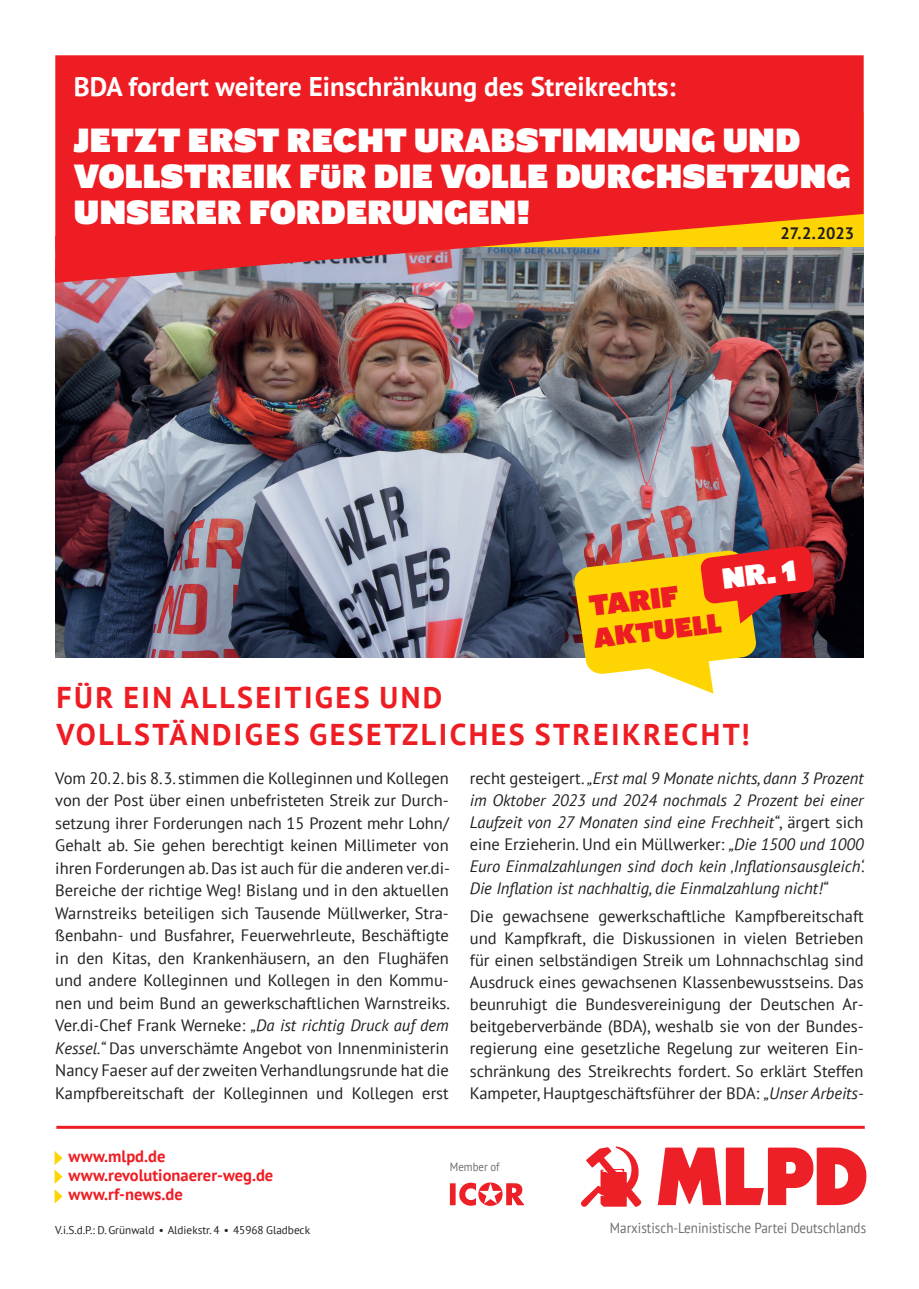
<style>
.page{position:relative;width:919px;height:1289px;background:#fff}
.page>*{position:absolute;margin:0;border:0;box-sizing:border-box;transform-origin:0 0}
.t1{font:33px/36px "Shire Derbyshire";letter-spacing:.015em;color:#fff}
.t2{font:700 30px/37.5px "PT Sans";letter-spacing:.08em;color:#ee1d23}
.t3{font:28.5px "Shire Derbyshire";color:#ee1d23}
.t4{font:28.5px "Shire Derbyshire";color:#fff}
.t5{font:700 27px "PT Sans";color:#fff}
.t6{font:27px "Shire Derbyshire";color:#ee1d23}
.t7{font:16.5px/22.5px "PT Sans";color:#231f20;text-align:justify}
.t8{font:italic 16.5px/22px "PT Sans";color:#231f20;text-align:justify}
.t9{font:700 16.5px "PT Sans";color:#ee1d23}
.t10{font:700 16.5px "PT Sans";color:#231f20}
.t11{font:14.55px "PT Sans";color:#6c6d70;scale:.9 1}
.t12{font:12px "PT Sans";color:#6c6d70;scale:.9 1}
.t13{font:11.25px "PT Sans";color:#231f20}
.s1{font-style:italic}
.s2{font-style:normal}
</style>
<div class="page">
<img style="left:55px;top:283px;width:808px;height:374px">
<svg style="left:55px;top:55px;width:808px;height:228px;background:#e12f2e"></svg>
<svg style="left:55px;top:1189px;width:8px;height:14px"></svg>
<svg style="left:55px;top:1151px;width:8px;height:32px"></svg>
<hr style="left:56px;top:1125px;width:808px;height:3px;background:#ee1d23">
<svg style="left:581px;top:1146px;width:60px;height:60px"></svg>
<svg style="left:450px;top:1182px;width:74px;height:24px"></svg>
<svg style="left:657px;top:1147px;width:209px;height:58px"></svg>
<svg style="left:573px;top:545px;width:241px;height:148px"></svg>
<h3 class="t5" style="left:74px;top:69px;width:603px">BDA fordert weitere Einschränkung des Streikrechts:</h3>
<h1 class="t1" style="left:74px;top:123px;width:778px">JETZT ERST RECHT URABSTIMMUNG UND<br>VOLLSTREIK FÜR DIE VOLLE DURCHSETZUNG<br>UNSERER FORDERUNGEN!</h1>
<p class="t10" style="left:780px;top:222px;width:75px">27.2.2023</p>
<h3 class="t4" style="left:720px;top:562px;width:76px;rotate:-7deg">NR. 1</h3>
<h3 class="t3" style="left:587px;top:590px;width:91px;rotate:-7deg">TARIF</h3>
<h3 class="t6" style="left:591px;top:622px;width:130px;rotate:-7deg">AKTUELL</h3>
<h2 class="t2" style="left:56px;top:677px;width:384px">Für ein allseitiges und vollständiges gese</h2>
<h2 class="t2" style="left:384px;top:715px;width:367px">tzliches Streikrecht!</h2>
<p class="t7" style="left:55px;top:766px;width:396px">Vom 20.2. bis 8.3. stimmen die Kolleginnen und Kollegen von der Post über einen unbefristeten Streik zur Durch&shy;setzung ihrer Forderungen nach 15 Prozent mehr Lohn/ Gehalt ab. Sie gehen berechtigt keinen Millimeter von ihren Forderungen ab. Das ist auch für die anderen ver.di-Bereiche der richtige Weg! Bislang und in den aktuellen Warnstreiks beteiligen sich Tausende Müllwerker, Stra&shy;ßenbahn- und Busfahrer, Feuerwehrleute, Beschäftigte in den Kitas, den Krankenhäusern, an den Flughäfen und andere Kolleginnen und Kollegen in den Kommu&shy;nen und beim Bund an gewerkschaftlichen Warnstreiks.<br>Ver.di-Chef Frank Werneke: <span class="s1">„Da ist richtig Druck auf dem Kessel.“</span> Das unverschämte Angebot von Innenministerin Nancy Faeser auf der zweiten Verhandlungsrunde hat die Kampfbereitschaft der Kolleginnen und Kollegen erst</p>
<p class="t8" style="left:469px;top:766px;width:397px"><span class="s2">recht gesteigert.</span> „Erst mal 9 Monate nichts, dann 3 Prozent im Oktober 2023 und 2024 nochmals 2 Prozent bei einer Laufzeit von 27 Monaten sind eine Frechheit“<span class="s2">, ärgert sich eine Erzieherin. Und ein Müllwerker:</span> „Die 1500 und 1000<br>Euro Einmalzahlungen sind doch kein ‚Inflationsausgleich‘.<br>Die Inflation ist nachhaltig, die Einmalzahlung nicht!“</p>
<p class="t7" style="left:469px;top:905px;width:395px;line-height:22px">Die gewachsene gewerkschaftliche Kampfbereitschaft und Kampfkraft, die Diskussionen in vielen Betrieben für einen selbständigen Streik um Lohnnachschlag sind Ausdruck eines gewachsenen Klassenbewusstseins. Das beunruhigt die Bundesvereinigung der Deutschen Ar&shy;beitgeberverbände (BDA), weshalb sie von der Bundes&shy;regierung eine gesetzliche Regelung zur weiteren Ein&shy;schränkung des Streikrechts fordert. So erklärt Steffen Kampeter, Hauptgeschäftsführer der BDA: <span class="s1">„Unser Arbeits-</span></p>
<p class="t9" style="left:69px;top:1145px;width:98px">www.mlpd.de</p>
<p class="t9" style="left:69px;top:1183px;width:116px">www.rf-news.de</p>
<p class="t9" style="left:69px;top:1163px;width:206px">www.revolutionaerer-weg.de</p>
<p class="t13" style="left:55px;top:1222px;width:256px">V.i.S.d.P.: D. Grünwald • Aldiekstr. 4 • 45968 Gladbeck</p>
<p class="t12" style="left:450px;top:1159px;width:57px">Member of</p>
<p class="t11" style="left:609px;top:1218px;width:286px">Marxistisch-Leninistische Partei Deutschlands</p>
</div>
